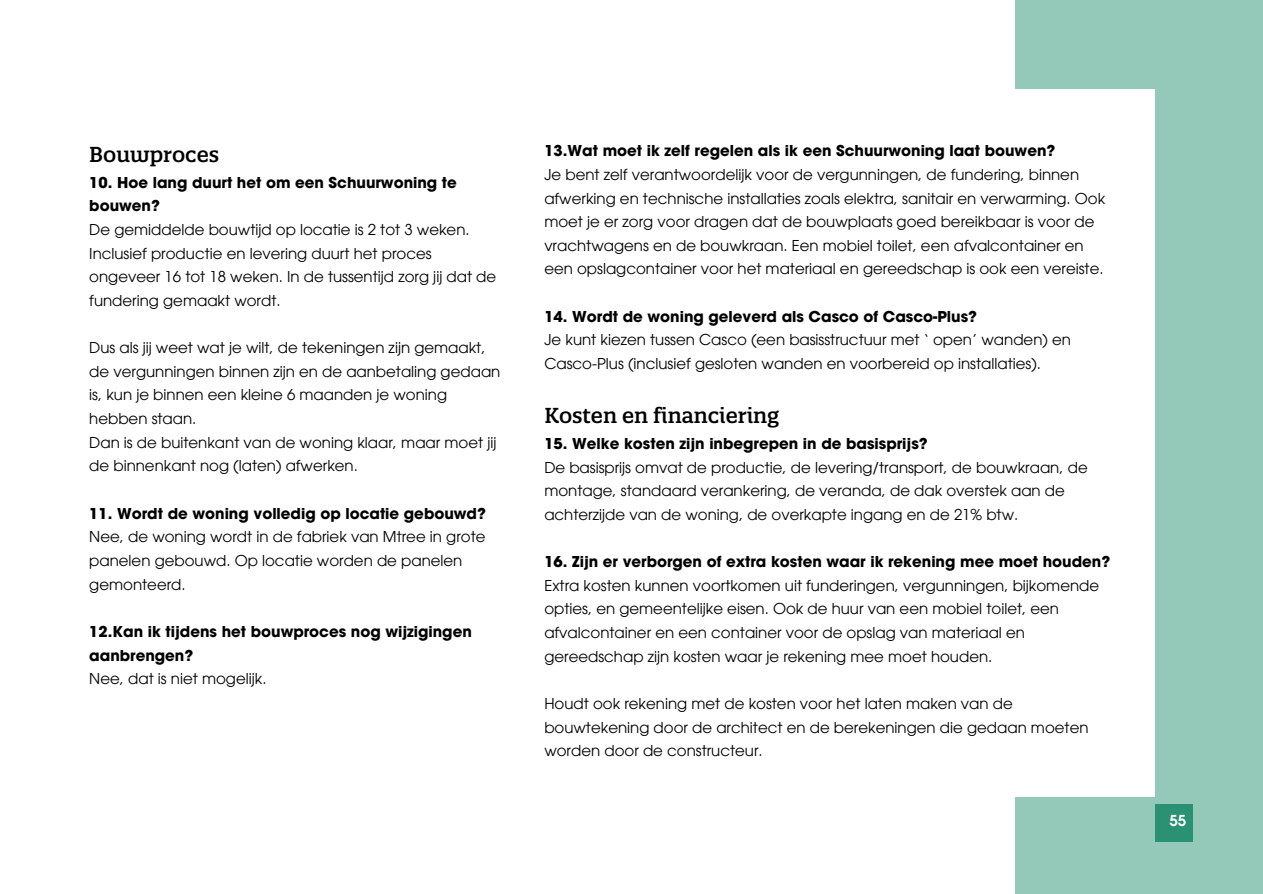
<style>
.page{position:relative;width:1263px;height:894px;background:#fff}
.page>*{position:absolute;margin:0;border:0;box-sizing:border-box;transform-origin:0 0}
.t1{font:500 21px "Quatro Slab";color:#000}
.t2{font:15px/23.7px "ITC Avant Garde Pro";color:#000}
.t3{font:700 15px/23.7px "ITC Avant Garde Pro";color:#000}
.t4{font:600 15px "Avant Garde LT";color:#fff}
</style>
<div class="page">
<div style="left:1015px;top:0;width:248px;height:893px;background:#94c8b8"></div>
<div style="left:1155px;top:804px;width:37px;height:37px;background:#2a9272"></div>
<div style="left:721px;top:89px;width:434px;height:707px;background:#fff"></div>
<h1 class="t1" style="left:89px;top:146px;width:131px">Bouwproces</h1>
<p class="t3" style="left:89px;top:172px;width:369px">10. Hoe lang duurt het om een Schuurwoning te bouwen?</p>
<p class="t2" style="left:89px;top:219px;width:408px">De gemiddelde bouwtijd op locatie is 2 tot 3 weken.<br>Inclusief productie en levering duurt het proces ongeveer 16 tot 18 weken. In de tussentijd zorg jij dat de fundering gemaakt wordt.</p>
<p class="t2" style="left:89px;top:337px;width:413px">Dus als jij weet wat je wilt, de tekeningen zijn gemaakt, de vergunningen binnen zijn en de aanbetaling gedaan is, kun je binnen een kleine 6 maanden je woning hebben staan.<br>Dan is de buitenkant van de woning klaar, maar moet jij de binnenkant nog (laten) afwerken.</p>
<p class="t3" style="left:89px;top:503px;width:398px">11. Wordt de woning volledig op locatie gebouwd?</p>
<p class="t2" style="left:89px;top:526px;width:398px">Nee, de woning wordt in de fabriek van Mtree in grote panelen gebouwd. Op locatie worden de panelen gemonteerd.</p>
<p class="t3" style="left:89px;top:621px;width:384px">12.Kan ik tijdens het bouwproces nog wijzigingen aanbrengen?</p>
<p class="t2" style="left:89px;top:668px;width:179px">Nee, dat is niet mogelijk.</p>
<p class="t3" style="left:544px;top:141px;width:513px">13.Wat moet ik zelf regelen als ik een Schuurwoning laat bouwen?</p>
<p class="t2" style="left:544px;top:164px;width:562px">Je bent zelf verantwoordelijk voor de vergunningen, de fundering, binnen afwerking en technische installaties zoals elektra, sanitair en verwarming. Ook moet je er zorg voor dragen dat de bouwplaats goed bereikbaar is voor de vrachtwagens en de bouwkraan. Een mobiel toilet, een afvalcontainer en een opslagcontainer voor het materiaal en gereedschap is ook een vereiste.</p>
<p class="t3" style="left:544px;top:306px;width:434px">14. Wordt de woning geleverd als Casco of Casco-Plus?</p>
<p class="t2" style="left:544px;top:330px;width:528px">Je kunt kiezen tussen Casco (een basisstructuur met ‘ open’ wanden) en<br>Casco-Plus (inclusief gesloten wanden en voorbereid op installaties).</p>
<h1 class="t1" style="left:544px;top:407px;width:237px">Kosten en financiering</h1>
<p class="t3" style="left:544px;top:433px;width:385px">15. Welke kosten zijn inbegrepen in de basisprijs?</p>
<p class="t2" style="left:544px;top:457px;width:545px">De basisprijs omvat de productie, de levering/transport, de bouwkraan, de montage, standaard verankering, de veranda, de dak overstek aan de achterzijde van de woning, de overkapte ingang en de 21% btw.</p>
<p class="t3" style="left:544px;top:551px;width:567px">16. Zijn er verborgen of extra kosten waar ik rekening mee moet houden?</p>
<p class="t2" style="left:544px;top:575px;width:556px">Extra kosten kunnen voortkomen uit funderingen, vergunningen, bijkomende opties, en gemeentelijke eisen. Ook de huur van een mobiel toilet, een afvalcontainer en een container voor de opslag van materiaal en gereedschap zijn kosten waar je rekening mee moet houden.</p>
<p class="t2" style="left:544px;top:693px;width:546px">Houdt ook rekening met de kosten voor het laten maken van de bouwtekening door de architect en de berekeningen die gedaan moeten worden door de constructeur.</p>
<p class="t4" style="left:1169px;top:810px;width:18px">55</p>
</div>
